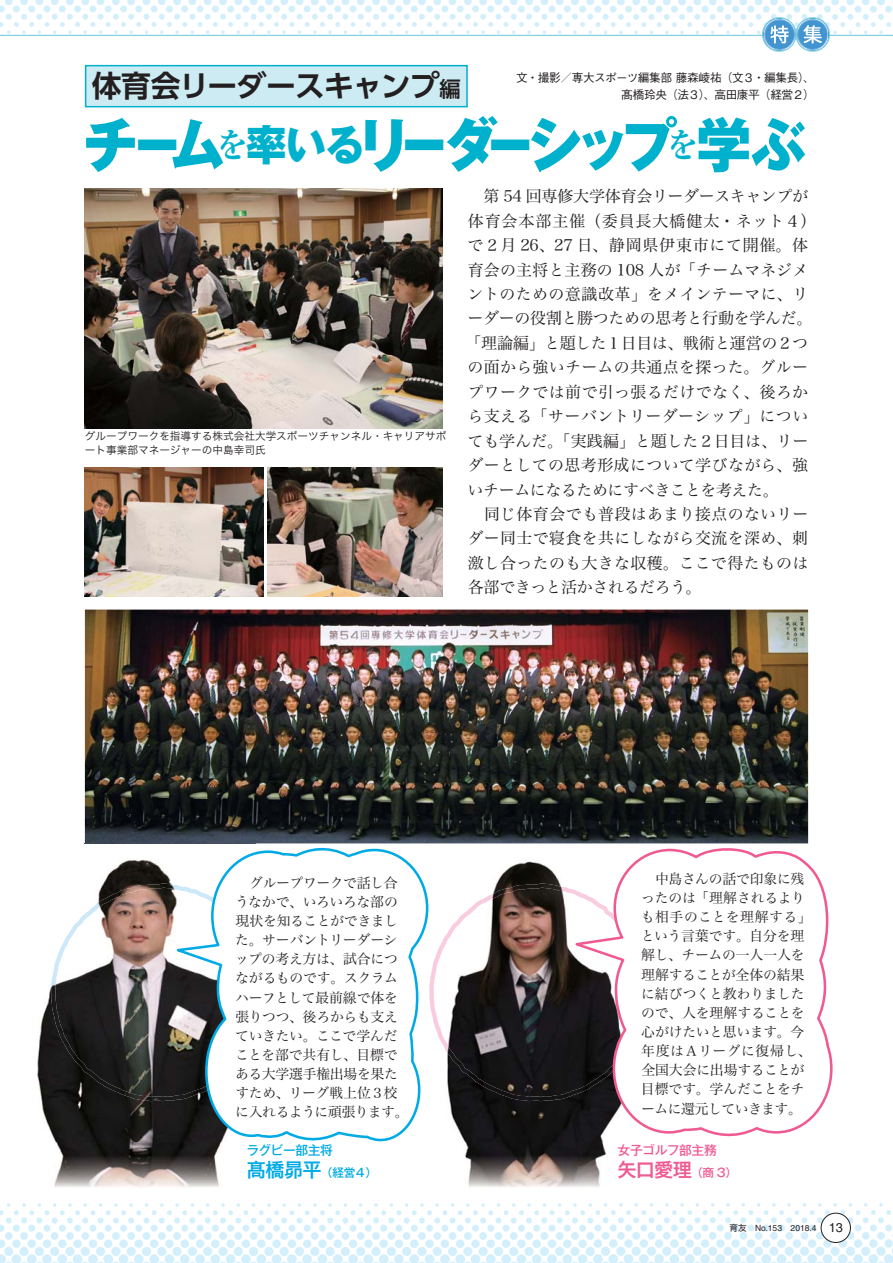
<style>
.page{position:relative;width:893px;height:1263px;background:#fff}
.page>*{position:absolute;margin:0;border:0;box-sizing:border-box;transform-origin:0 0}
.t1{font:58.5px "Gothic MB101 Pro Heavy 90 msp RKSJ H";letter-spacing:-.13em;color:#00b1cd;scale:.95 1}
.t2{font:29.7px "UD Shin Go Pro De Bold 90 msp RKSJ H";letter-spacing:-.025em;color:#231f20}
.t3{font:19.2px "Hira Kaku Pro W6 90 msp RKSJ H";color:#f05a93}
.t4{font:15.9px/24.5px "Hira Min Pro W3 90 msp RKSJ H";letter-spacing:.015em;color:#231f20}
.t5{font:13.8px/19.2px "Hira Min Pro W3 90 msp RKSJ H";letter-spacing:-.015em;color:#231f20}
.t6{font:12.75px "Gothic MB101 Pro Medium 90 msp RKSJ H";letter-spacing:-.025em;color:#f05a93}
.t7{font:12.75px "Gothic MB101 Pro Medium 90 msp RKSJ H";letter-spacing:-.03em;color:#00aae5}
.t8{font:11.7px/17px "Gothic BBB Pro Medium 90 msp RKSJ H";letter-spacing:-.035em;color:#231f20;text-align:right}
.t9{font:11.7px "Gothic MB101 Pro Medium 90 msp RKSJ H";color:#00aae5}
.t10{font:10.65px/13.8px "Hira Kaku Pro W3 90 msp RKSJ H";color:#231f20}
.t11{font:8.55px "Helvetica";color:#231f20}
.s1{font-size:21.3px}
.s2{font-size:42.45px}
.s3{font-family:"Hira Kaku Pro W6 90 msp RKSJ H";font-size:19.2px}
.s4{font-family:"Gothic MB101 Pro Medium 90 msp RKSJ H";font-size:11.7px}
.s5{font-family:"Shin Go Pro Regular 90 msp RKSJ H"}
.s6{font-size:12.75px}
</style>
<div class="page">
<img style="left:0;top:1203px;width:892px;height:60px">
<img style="left:0;top:0;width:892px;height:95px">
<svg style="left:429px;top:944px;width:137px;height:98px"></svg>
<img style="left:37px;top:843px;width:184px;height:345px">
<img style="left:51px;top:969px;width:100px;height:132px">
<img style="left:449px;top:1042px;width:157px;height:145px">
<img style="left:441px;top:1031px;width:88px;height:70px">
<div style="left:86px;top:66px;width:381px;height:41px;background:#cdebf2"></div>
<div style="left:85px;top:65px;width:383px;height:42px;border:2px solid #00b1cd"></div>
<hr style="left:0;top:35px;width:892px;height:1px;background:#83d2e2">
<svg style="left:761px;top:16px;width:69px;height:37px"></svg>
<img style="left:85px;top:610px;width:723px;height:233px">
<img style="left:85px;top:843px;width:171px;height:1px">
<img style="left:85px;top:468px;width:178px;height:128px">
<img style="left:85px;top:188px;width:357px;height:240px">
<img style="left:268px;top:468px;width:174px;height:128px">
<svg style="left:167px;top:845px;width:262px;height:299px"></svg>
<svg style="left:566px;top:848px;width:267px;height:292px"></svg>
<div style="left:821px;top:1213px;width:29px;height:29px;background:#fff;border-radius:50%"></div>
<div style="left:820px;top:1213px;width:30px;height:30px;border:1px solid #231f20;border-radius:50%"></div>
<h2 class="t2" style="left:92px;top:75px;width:370px">体育会リーダースキャンプ<span class="s1">編</span></h2>
<p class="t8" style="left:516px;top:71px;width:300px">文・撮影／専大スポーツ編集部 藤森崚祐（文３・編集長）、髙橋玲央（法３）、高田康平（経営２）</p>
<h1 class="t1" style="left:83px;top:123px;width:762px">チーム<sup>を</sup><span class="s2">率いる</span>リーダーシップ<sup>を</sup>学ぶ</h1>
<p class="t10" style="left:85px;top:430px;width:363px">グループワークを指導する株式会社大学スポーツチャンネル・キャリアサポート事業部マネージャーの中島幸司氏</p>
<p class="t4" style="left:465px;top:186px;width:352px">　第 54 回専修大学体育会リーダースキャンプが体育会本部主催（委員長大橋健太・ネット４）で２月 26、27 日、静岡県伊東市にて開催。体育会の主将と主務の 108 人が「チームマネジメントのための意識改革」をメインテーマに、リーダーの役割と勝つための思考と行動を学んだ。「理論編」と題した１日目は、戦術と運営の２つの面から強いチームの共通点を探った。グループワークでは前で引っ張るだけでなく、後ろから支える「サーバントリーダーシップ」についても学んだ。「実践編」と題した２日目は、リーダーとしての思考形成について学びながら、強いチームになるためにすべきことを考えた。<br>　同じ体育会でも普段はあまり接点のないリーダー同士で寝食を共にしながら交流を深め、刺激し合ったのも大きな収穫。ここで得たものは各部できっと活かされるだろう。</p>
<p class="t5" style="left:235px;top:875px;width:175px">　グループワークで話し合うなかで、いろいろな部の現状を知ることができました。サーバントリーダーシップの考え方は、試合につながるものです。スクラムハーフとして最前線で体を張りつつ、後ろからも支えていきたい。ここで学んだことを部で共有し、目標である大学選手権出場を果たすため、リーグ戦上位３校に入れるように頑張ります。</p>
<p class="t7" style="left:246px;top:1145px;width:88px">ラグビー部主将</p>
<p class="t9" style="left:247px;top:1168px;width:132px"><span class="s3">髙橋昴平</span>（経営４）</p>
<p class="t5" style="left:640px;top:871px;width:172px">　中島さんの話で印象に残ったのは「理解されるよりも相手のことを理解する」という言葉です。自分を理解し、チームの一人一人を理解することが全体の結果に結びつくと教わりましたので、人を理解することを心がけたいと思います。今年度はＡリーグに復帰し、全国大会に出場することが目標です。学んだことをチームに還元していきます。</p>
<p class="t6" style="left:617px;top:1145px;width:101px">女子ゴルフ部主務</p>
<p class="t3" style="left:617px;top:1162px;width:121px">矢口愛理<span class="s4">（商 3）</span></p>
<p class="t11" style="left:729px;top:1225px;width:115px"><span class="s5">育友　</span>No.153 2018.4 <span class="s6">13</span></p>
</div>
